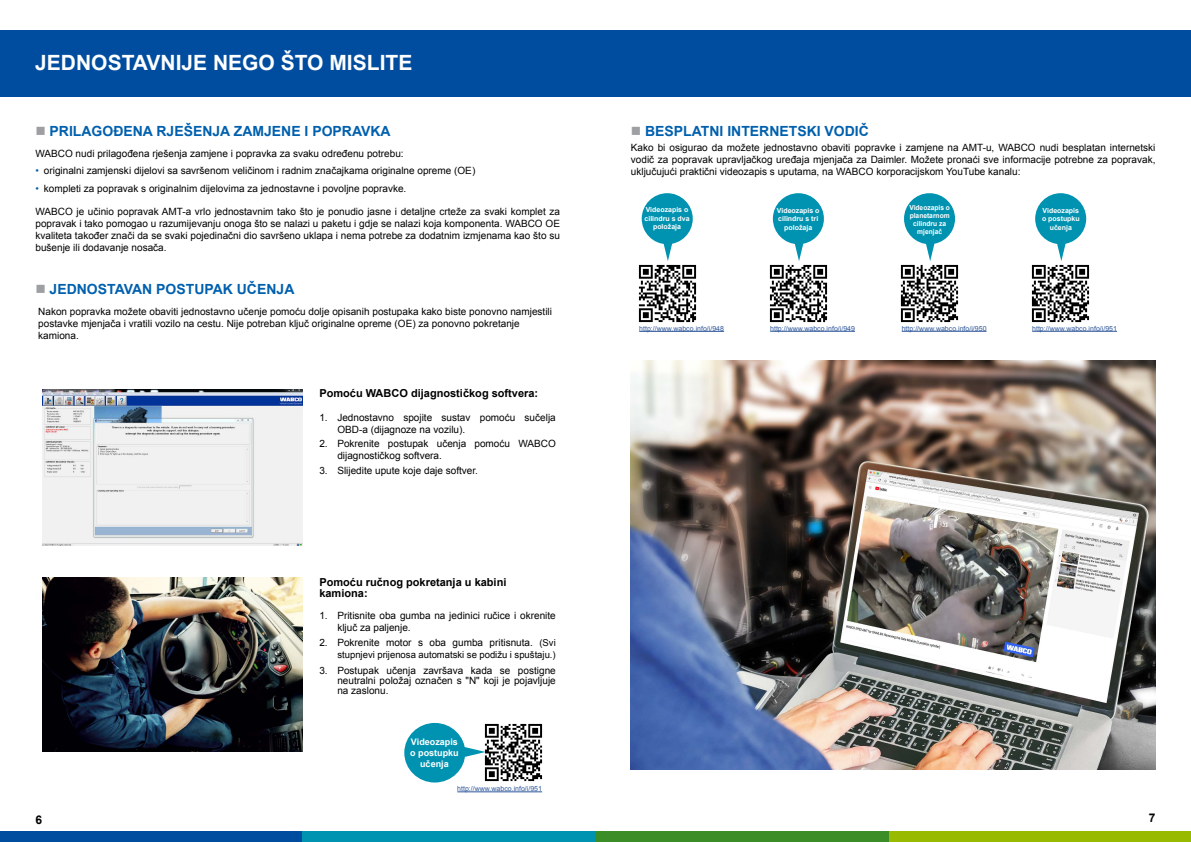
<style>
.page{position:relative;width:1191px;height:842px;background:#fff}
.page>*{position:absolute;margin:0;border:0;box-sizing:border-box;transform-origin:0 0}
.t1{font:700 21px "Arial";color:#fff}
.t2{font:700 14px "Arial";color:#0060ae}
.t3{font:700 12px "Arial";color:#000}
.t4{font:700 11px/11px "Arial";color:#000}
.t5{font:10px/12px "Arial";color:#000}
.t6{font:9.5px "Arial";color:#000}
.t7{font:700 9px/10.8px "Arial";color:#fff;text-align:center}
.t8{font:7px "Arial";color:#30589b}
.t9{font:700 7px/8.4px "Arial";color:#fff;text-align:center}
.t10{font:700 7px/8px "Arial";color:#fff;text-align:center;scale:.95 1}
.s1{color:#0060ae}
.s2{font-size:9.5px}
</style>
<div class="page">
<div style="left:0;top:831px;width:302px;height:11px;background:#004d9f"></div>
<div style="left:302px;top:831px;width:293px;height:11px;background:#0093b1"></div>
<div style="left:595px;top:831px;width:294px;height:11px;background:#3b8e27"></div>
<div style="left:889px;top:831px;width:302px;height:11px;background:#98ba00"></div>
<div style="left:0;top:30px;width:1191px;height:66px;background:#004d9f"></div>
<img style="left:638px;top:264px;width:59px;height:59px">
<svg style="left:663px;top:244px;width:9px;height:17px"></svg>
<div style="left:641px;top:193px;width:52px;height:51px;background:#0093b1;border-radius:50%"></div>
<img style="left:769px;top:264px;width:59px;height:59px">
<svg style="left:795px;top:244px;width:8px;height:17px"></svg>
<div style="left:773px;top:193px;width:51px;height:51px;background:#0093b1;border-radius:50%"></div>
<img style="left:900px;top:264px;width:59px;height:59px">
<svg style="left:926px;top:244px;width:8px;height:17px"></svg>
<div style="left:904px;top:193px;width:51px;height:51px;background:#0093b1;border-radius:50%"></div>
<img style="left:1031px;top:264px;width:59px;height:59px">
<svg style="left:1057px;top:244px;width:9px;height:17px"></svg>
<div style="left:1035px;top:193px;width:51px;height:51px;background:#0093b1;border-radius:50%"></div>
<img style="left:631px;top:360px;width:524px;height:410px">
<img style="left:43px;top:389px;width:260px;height:157px">
<img style="left:43px;top:578px;width:260px;height:173px">
<img style="left:484px;top:723px;width:59px;height:59px">
<svg style="left:464px;top:746px;width:21px;height:11px"></svg>
<div style="left:404px;top:723px;width:61px;height:59px;background:#0093b1;border-radius:50%"></div>
<hr style="left:457px;top:791px;width:85px;height:1px;background:#30589b">
<hr style="left:1032px;top:331px;width:85px;height:1px;background:#30589b">
<hr style="left:901px;top:331px;width:85px;height:1px;background:#30589b">
<hr style="left:770px;top:331px;width:85px;height:1px;background:#30589b">
<hr style="left:639px;top:331px;width:85px;height:1px;background:#30589b">
<h1 class="t1" style="left:35px;top:49px;width:378px">JEDNOSTAVNIJE NEGO ŠTO MISLITE</h1>
<h2 class="t2" style="left:50px;top:122px;width:342px">PRILAGOĐENA RJEŠENJA ZAMJENE I POPRAVKA</h2>
<p class="t5" style="left:35px;top:147px;width:370px">WABCO nudi prilagođena rješenja zamjene i popravka za svaku određenu potrebu:</p>
<p class="t5" style="left:35px;top:165px;width:441px"><span class="s1">•</span> originalni zamjenski dijelovi sa savršenom veličinom i radnim značajkama originalne opreme (OE)</p>
<p class="t5" style="left:35px;top:183px;width:372px"><span class="s1">•</span> kompleti za popravak s originalnim dijelovima za jednostavne i povoljne popravke.</p>
<p class="t5" style="left:35px;top:206px;width:526px;text-align:justify">WABCO je učinio popravak AMT-a vrlo jednostavnim tako što je ponudio jasne i detaljne crteže za svaki komplet za popravak i tako pomogao u razumijevanju onoga što se nalazi u paketu i gdje se nalazi koja komponenta. WABCO OE kvaliteta također znači da se svaki pojedinačni dio savršeno uklapa i nema potrebe za dodatnim izmjenama kao što su bušenje ili dodavanje nosača.</p>
<h2 class="t2" style="left:50px;top:280px;width:246px">JEDNOSTAVAN POSTUPAK UČENJA</h2>
<p class="t5" style="left:38px;top:305px;width:515px">Nakon popravka možete obaviti jednostavno učenje pomoću dolje opisanih postupaka kako biste ponovno namjestili postavke mjenjača i vratili vozilo na cestu. Nije potreban ključ originalne opreme (OE) za ponovno pokretanje kamiona.</p>
<p class="t4" style="left:319px;top:388px;width:220px">Pomoću WABCO dijagnostičkog softvera:</p>
<p class="t5" style="left:337px;top:411px;width:220px;text-indent:-18px">1. Jednostavno spojite sustav pomoću sučelja<br>OBD-a (dijagnoze na vozilu).</p>
<p class="t5" style="left:337px;top:438px;width:220px;text-indent:-18px">2. Pokrenite postupak učenja pomoću WABCO dijagnostičkog softvera.</p>
<p class="t5" style="left:319px;top:465px;width:160px">3. Slijedite upute koje daje softver.</p>
<p class="t4" style="left:319px;top:577px;width:189px">Pomoću ručnog pokretanja u kabini kamiona:</p>
<p class="t5" style="left:337px;top:610px;width:220px;text-indent:-18px">1. Pritisnite oba gumba na jedinici ručice i okrenite ključ za paljenje.</p>
<p class="t5" style="left:319px;top:637px;width:238px">2. Pokrenite motor s oba gumba pritisnuta. <span class="s2">(Svi</span></p>
<p class="t6" style="left:337px;top:648px;width:220px">stupnjevi prijenosa automatski se podižu i spuštaju.)</p>
<p class="t5" style="left:337px;top:665px;width:220px;line-height:10px;text-align:justify;text-indent:-18px">3. Postupak učenja završava kada se postigne neutralni položaj označen s "N" koji je pojavljuje na zaslonu.</p>
<p class="t7" style="left:410px;top:737px;width:50px">Videozapis o postupku učenja</p>
<p class="t8" style="left:457px;top:784px;width:86px">http://www.wabco.info/i/951</p>
<h2 class="t2" style="left:645px;top:122px;width:225px">BESPLATNI INTERNETSKI VODIČ</h2>
<p class="t5" style="left:631px;top:142px;width:526px;text-align:justify">Kako bi osigurao da možete jednostavno obaviti popravke i zamjene na AMT-u, WABCO nudi besplatan internetski vodič za popravak upravljačkog uređaja mjenjača za Daimler. Možete pronaći sve informacije potrebne za popravak, uključujući praktični videozapis s uputama, na WABCO korporacijskom YouTube kanalu:</p>
<p class="t9" style="left:644px;top:206px;width:47px">Videozapis o cilindru s dva položaja</p>
<p class="t9" style="left:777px;top:206px;width:44px">Videozapis o cilindru s tri položaja</p>
<p class="t10" style="left:909px;top:204px;width:44px">Videozapis o planetarnom cilindru za mjenjač</p>
<p class="t9" style="left:1042px;top:206px;width:39px">Videozapis o postupku učenja</p>
<p class="t8" style="left:639px;top:324px;width:86px">http://www.wabco.info/i/948</p>
<p class="t8" style="left:770px;top:323px;width:86px">http://www.wabco.info/i/949</p>
<p class="t8" style="left:901px;top:323px;width:86px">http://www.wabco.info/i/950</p>
<p class="t8" style="left:1032px;top:323px;width:86px">http://www.wabco.info/i/951</p>
<p class="t3" style="left:35px;top:811px;width:8px">6</p>
<p class="t3" style="left:1148px;top:810px;width:8px">7</p>
</div>
